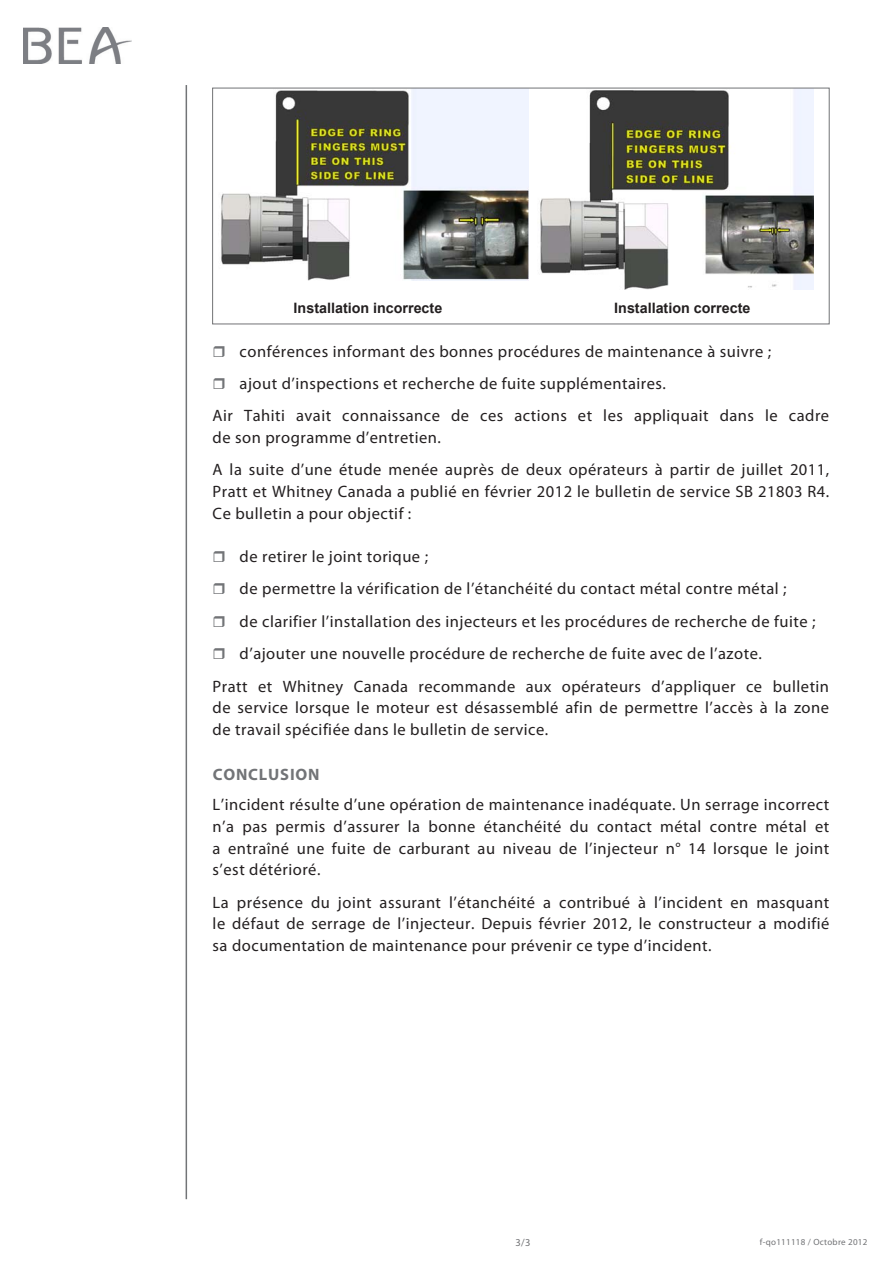
<style>
.page{position:relative;width:893px;height:1263px;background:#fff}
.page>*{position:absolute;margin:0;border:0;box-sizing:border-box;transform-origin:0 0}
.PUCE_0_2_cm{font:16.5px/21.6px "Myriad Pro";letter-spacing:.03em;color:#231f20;text-align:justify}
.Titre_1{font:700 16.5px "Myriad Pro";letter-spacing:.05em;color:#727477}
.t1{font:700 14.4px "Arial";color:#231f20}
.t2{font:10.5px "Myriad Pro";color:#717275}
.t3{font:9px "Myriad Pro";letter-spacing:.03em;color:#717275}
</style>
<div class="page">
<hr style="left:186px;top:85px;width:1px;height:1114px;background:#727477">
<img style="left:23px;top:28px;width:109px;height:36px">
<img style="left:221px;top:90px;width:307px;height:190px">
<img style="left:540px;top:90px;width:274px;height:199px">
<p class="t1" style="left:294px;top:298px;width:150px">Installation incorrecte</p>
<p class="t1" style="left:614px;top:298px;width:138px">Installation correcte</p>
<p class="PUCE_0_2_cm" style="left:240px;top:340px;width:533px">conférences informant des bonnes procédures de maintenance à suivre ;</p>
<p class="PUCE_0_2_cm" style="left:240px;top:372px;width:428px">ajout d’inspections et recherche de fuite supplémentaires.</p>
<p class="PUCE_0_2_cm" style="left:213px;top:405px;width:618px">Air Tahiti avait connaissance de ces actions et les appliquait dans le cadre de son programme d’entretien.</p>
<p class="PUCE_0_2_cm" style="left:213px;top:459px;width:618px">A la suite d’une étude menée auprès de deux opérateurs à partir de juillet 2011, Pratt et Whitney Canada a publié en février 2012 le bulletin de service SB 21803 R4.<br>Ce bulletin a pour objectif :</p>
<p class="PUCE_0_2_cm" style="left:240px;top:545px;width:190px">de retirer le joint torique ;</p>
<p class="PUCE_0_2_cm" style="left:240px;top:578px;width:548px">de permettre la vérification de l’étanchéité du contact métal contre métal ;</p>
<p class="PUCE_0_2_cm" style="left:240px;top:610px;width:577px">de clarifier l’installation des injecteurs et les procédures de recherche de fuite ;</p>
<p class="PUCE_0_2_cm" style="left:240px;top:642px;width:524px">d’ajouter une nouvelle procédure de recherche de fuite avec de l’azote.</p>
<p class="PUCE_0_2_cm" style="left:213px;top:675px;width:618px">Pratt et Whitney Canada recommande aux opérateurs d’appliquer ce bulletin de service lorsque le moteur est désassemblé afin de permettre l’accès à la zone de travail spécifiée dans le bulletin de service.</p>
<p class="Titre_1" style="left:213px;top:764px;width:108px">CONCLUSION</p>
<p class="PUCE_0_2_cm" style="left:213px;top:794px;width:618px">L’incident résulte d’une opération de maintenance inadéquate. Un serrage incorrect n’a pas permis d’assurer la bonne étanchéité du contact métal contre métal et a entraîné une fuite de carburant au niveau de l’injecteur n° 14 lorsque le joint s’est détérioré.</p>
<p class="PUCE_0_2_cm" style="left:213px;top:891px;width:618px">La présence du joint assurant l’étanchéité a contribué à l’incident en masquant le défaut de serrage de l’injecteur. Depuis février 2012, le constructeur a modifié sa documentation de maintenance pour prévenir ce type d’incident.</p>
<p class="t2" style="left:515px;top:1235px;width:17px">3/3</p>
<p class="t3" style="left:760px;top:1236px;width:109px">f-qo111118 / Octobre 2012</p>
</div>
